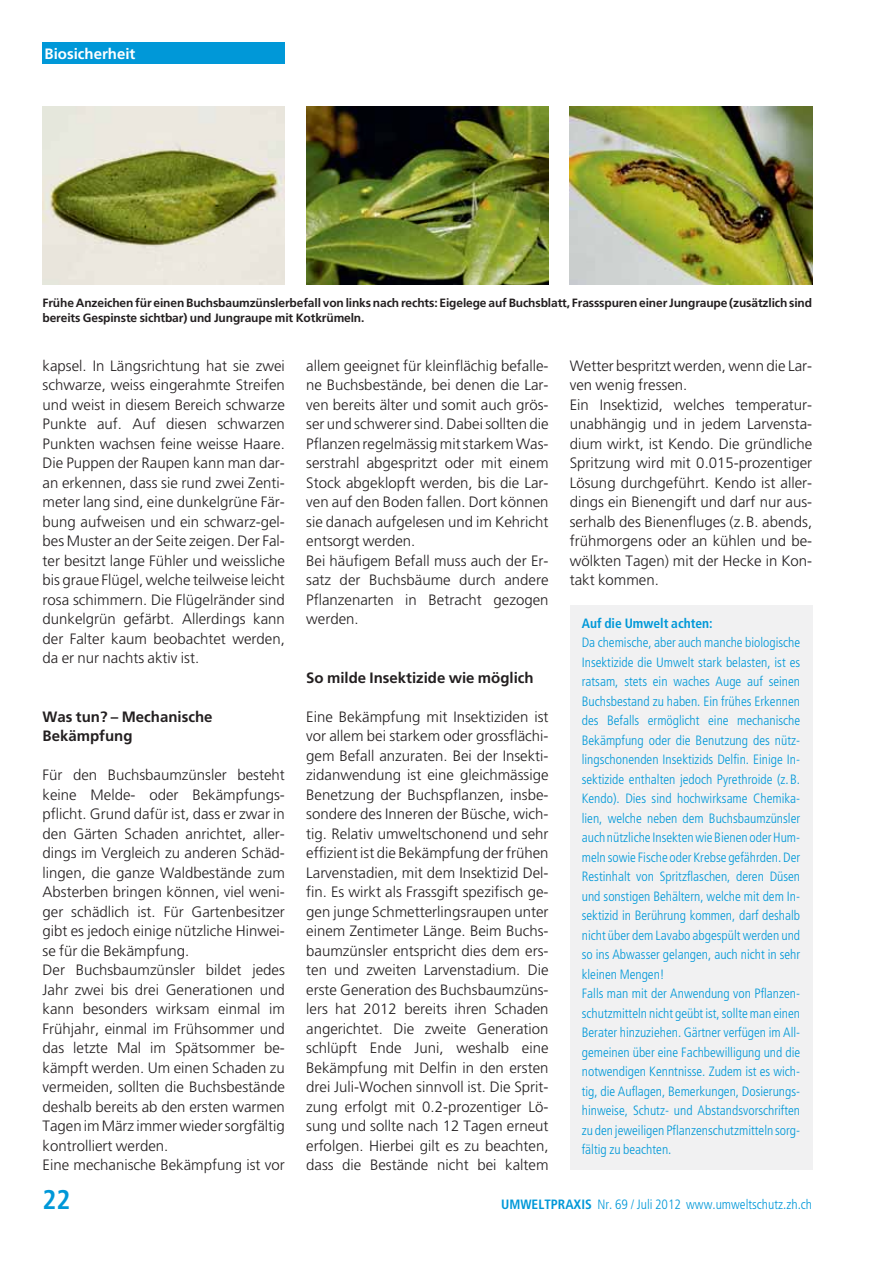
<style>
.page{position:relative;width:893px;height:1263px;background:#fff}
.page>*{position:absolute;margin:0;border:0;box-sizing:border-box;transform-origin:0 0}
.t1{font:700 condensed 27px "Frutiger LT Std";color:#0098d8}
.t2{font:300 15px/19.5px "Frutiger LT Std";color:#231f20}
.t3{font:700 15px/19.5px "Frutiger LT Std";color:#231f20}
.t4{font:700 15px "Frutiger LT Std";color:#fff}
.t5{font:300 condensed 13.5px/19.5px "Frutiger LT Std";color:#0098d8}
.t6{font:700 condensed 13.5px "Frutiger LT Std";color:#0098d8}
.t7{font:700 12px/15px "Frutiger LT Std";letter-spacing:-.01em;color:#231f20}
.s1{font-weight:700}
</style>
<div class="page">
<div style="left:43px;top:43px;width:242px;height:21px;background:#0098d8"></div>
<img style="left:43px;top:106px;width:242px;height:179px">
<img style="left:306px;top:106px;width:243px;height:179px">
<img style="left:570px;top:106px;width:242px;height:179px">
<div style="left:570px;top:605px;width:242px;height:565px;background:#f1f1f2"></div>
<p class="t4" style="left:45px;top:46px;width:92px">Biosicherheit</p>
<p class="t7" style="left:43px;top:296px;width:771px">Frühe Anzeichen für einen Buchsbaumzünslerbefall von links nach rechts: Eigelege auf Buchsblatt, Frassspuren einer Jungraupe (zusätzlich sind bereits Gespinste sichtbar) und Jungraupe mit Kotkrümeln.</p>
<p class="t2" style="left:43px;top:356px;width:244px;text-align:justify">kapsel. In Längsrichtung hat sie zwei schwarze, weiss eingerahmte Streifen und weist in diesem Bereich schwarze Punkte auf. Auf diesen schwarzen Punkten wachsen feine weisse Haare.<br>Die Puppen der Raupen kann man dar&shy;an erkennen, dass sie rund zwei Zenti&shy;meter lang sind, eine dunkelgrüne Fär&shy;bung aufweisen und ein schwarz-gel&shy;bes Muster an der Seite zeigen. Der Fal&shy;ter besitzt lange Fühler und weissliche bis graue Flügel, welche teilweise leicht rosa schimmern. Die Flügelränder sind dunkelgrün gefärbt. Allerdings kann der Falter kaum beobachtet werden, da er nur nachts aktiv ist.</p>
<p class="t3" style="left:43px;top:707px;width:171px">Was tun? – Mechanische<br>Bekämpfung</p>
<p class="t2" style="left:43px;top:766px;width:244px">Für den Buchsbaumzünsler besteht keine Melde- oder Bekämpfungs&shy;pflicht. Grund dafür ist, dass er zwar in den Gärten Schaden anrichtet, aller&shy;dings im Vergleich zu anderen Schäd&shy;lingen, die ganze Waldbestände zum Absterben bringen können, viel weni&shy;ger schädlich ist. Für Gartenbesitzer gibt es jedoch einige nützliche Hinwei&shy;se für die Bekämpfung.<br>Der Buchsbaumzünsler bildet jedes Jahr zwei bis drei Generationen und kann besonders wirksam einmal im Frühjahr, einmal im Frühsommer und das letzte Mal im Spätsommer be - kämpft werden. Um einen Schaden zu vermeiden, sollten die Buchsbestände deshalb bereits ab den ersten warmen Tagen im März immer wieder sorgfältig kontrolliert werden.<br>Eine mechanische Bekämpfung ist vor</p>
<p class="t2" style="left:306px;top:356px;width:244px">allem geeignet für kleinflächig befalle&shy;ne Buchsbestände, bei denen die Lar&shy;ven bereits älter und somit auch grös&shy;ser und schwerer sind. Dabei sollten die Pflanzen regelmässig mit starkem Was&shy;serstrahl abgespritzt oder mit einem Stock abgeklopft werden, bis die Lar&shy;ven auf den Boden fallen. Dort können sie danach aufgelesen und im Kehricht entsorgt werden.<br>Bei häufigem Befall muss auch der Er&shy;satz der Buchsbäume durch andere Pflanzenarten in Betracht gezogen werden.</p>
<p class="t3" style="left:306px;top:668px;width:229px">So milde Insektizide wie möglich</p>
<p class="t2" style="left:306px;top:707px;width:244px;text-align:justify">Eine Bekämpfung mit Insektiziden ist vor allem bei starkem oder grossflächi&shy;gem Befall anzuraten. Bei der Insekti - zidanwendung ist eine gleichmässige Benetzung der Buchspflanzen, insbe&shy;sondere des Inneren der Büsche, wich&shy;tig. Relativ umweltschonend und sehr effizient ist die Bekämpfung der frühen Larvenstadien, mit dem Insektizid Del&shy;fin. Es wirkt als Frassgift spezifisch ge&shy;gen junge Schmetterlingsraupen unter einem Zentimeter Länge. Beim Buchs&shy;baumzünsler entspricht dies dem ers - ten und zweiten Larvenstadium. Die ers te Generation des Buchsbaumzüns&shy;lers hat 2012 bereits ihren Schaden angerichtet. Die zweite Generation schlüpft Ende Juni, weshalb eine Bekämpfung mit Delfin in den ersten drei Juli-Wochen sinnvoll ist. Die Sprit&shy;zung erfolgt mit 0.2-prozentiger Lö&shy;sung und sollte nach 12 Tagen erneut erfolgen. Hierbei gilt es zu beachten, dass die Bestände nicht bei kaltem</p>
<p class="t2" style="left:570px;top:356px;width:244px">Wetter bespritzt werden, wenn die Lar&shy;ven wenig fressen.<br>Ein Insektizid, welches temperatur - unabhängig und in jedem Larven sta - dium wirkt, ist Kendo. Die gründliche Spritzung wird mit 0.015-prozentiger Lösung durchgeführt. Kendo ist aller&shy;dings ein Bienengift und darf nur aus&shy;serhalb des Bienenfluges (z.B. abends, frühmorgens oder an kühlen und be&shy;wölkten Tagen) mit der Hecke in Kon&shy;takt kommen.</p>
<p class="t6" style="left:582px;top:616px;width:132px">Auf die Umwelt achten:</p>
<p class="t5" style="left:582px;top:634px;width:220px">Da chemische, aber auch manche biologische Insektizide die Umwelt stark belasten, ist es ratsam, stets ein waches Auge auf seinen Buchsbestand zu haben. Ein frühes Erkennen des Befalls ermöglicht eine mechanische Bekämpfung oder die Benutzung des nütz&shy;lingschonenden Insektizids Delfin. Einige In&shy;sektizide enthalten jedoch Pyrethroide (z.B.<br>Kendo). Dies sind hochwirksame Chemika - lien, welche neben dem Buchsbaumzünsler auch nützliche Insekten wie Bienen oder Hum&shy;meln sowie Fische oder Krebse gefährden. Der Restinhalt von Spritzflaschen, deren Düsen und sonstigen Behältern, welche mit dem In&shy;sektizid in Berührung kommen, darf deshalb nicht über dem Lavabo abgespült werden und so ins Abwasser gelangen, auch nicht in sehr kleinen Mengen!<br>Falls man mit der Anwendung von Pflanzen&shy;schutzmitteln nicht geübt ist, sollte man einen Berater hinzuziehen. Gärtner verfügen im All&shy;gemeinen über eine Fachbewilligung und die notwendigen Kenntnisse. Zudem ist es wich&shy;tig, die Auflagen, Bemerkungen, Dosierungs&shy;hinweise, Schutz- und Abstandsvorschriften zu den jeweiligen Pflanzenschutzmitteln sorg&shy;fältig zu beachten.</p>
<h1 class="t1" style="left:43px;top:1186px;width:30px">22</h1>
<p class="t5" style="left:501px;top:1195px;width:313px"><span class="s1">UMWELTPRAXIS</span> Nr. 69 / Juli 2012 www.umweltschutz.zh.ch</p>
</div>
